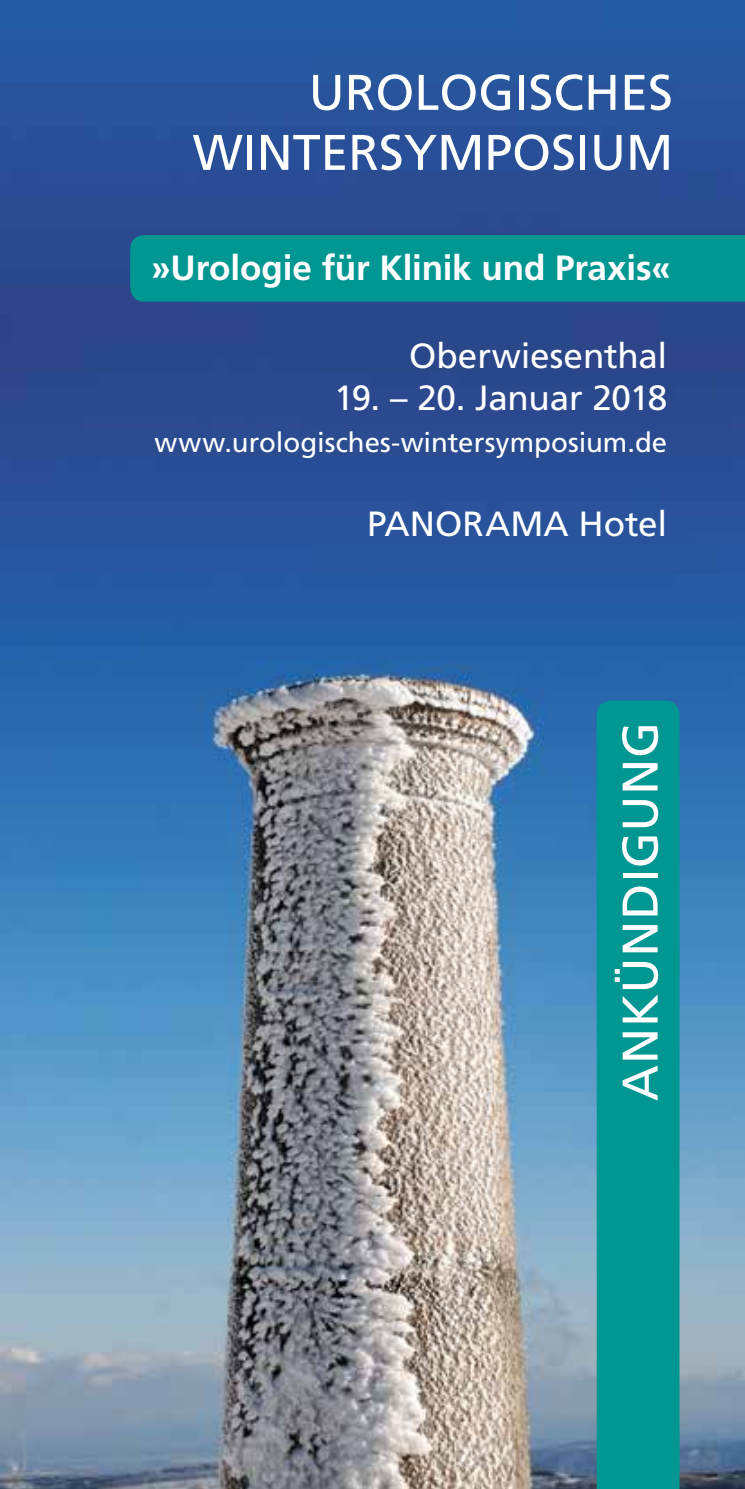
<style>
.page{position:relative;width:745px;height:1489px;background:#fff}
.page>*{position:absolute;margin:0;border:0;box-sizing:border-box;transform-origin:0 0}
.t1{font:50px/60px "Frutiger";color:#fff;text-align:right}
.t2{font:35px "Frutiger";letter-spacing:-.005em;color:#fff}
.t3{font:700 35px "Frutiger";letter-spacing:-.005em;color:#fff}
.t4{font:27.5px "Frutiger";color:#fff}
</style>
<div class="page">
<img style="left:0;top:0;width:744px;height:1488px">
<div style="left:130px;top:235px;width:614px;height:67px;background:#009793"></div>
<div style="left:596px;top:700px;width:83px;height:788px;background:#009793"></div>
<h1 class="t1" style="left:193px;top:62px;width:481px">UROLOGISCHES<br>WINTERSYMPOSIUM</h1>
<p class="t3" style="left:151px;top:247px;width:520px">»Urologie für Klinik und Praxis«</p>
<p class="t2" style="left:409px;top:335px;width:259px">Oberwiesenthal</p>
<p class="t2" style="left:334px;top:377px;width:334px">19. – 20. Januar 2018</p>
<p class="t4" style="left:154px;top:426px;width:513px">www.urologisches-wintersymposium.de</p>
<p class="t2" style="left:367px;top:503px;width:301px">PANORAMA Hotel</p>
<h1 class="t1" style="left:609px;top:1101px;width:381px;rotate:-90deg">ANKÜNDIGUNG</h1>
</div>
